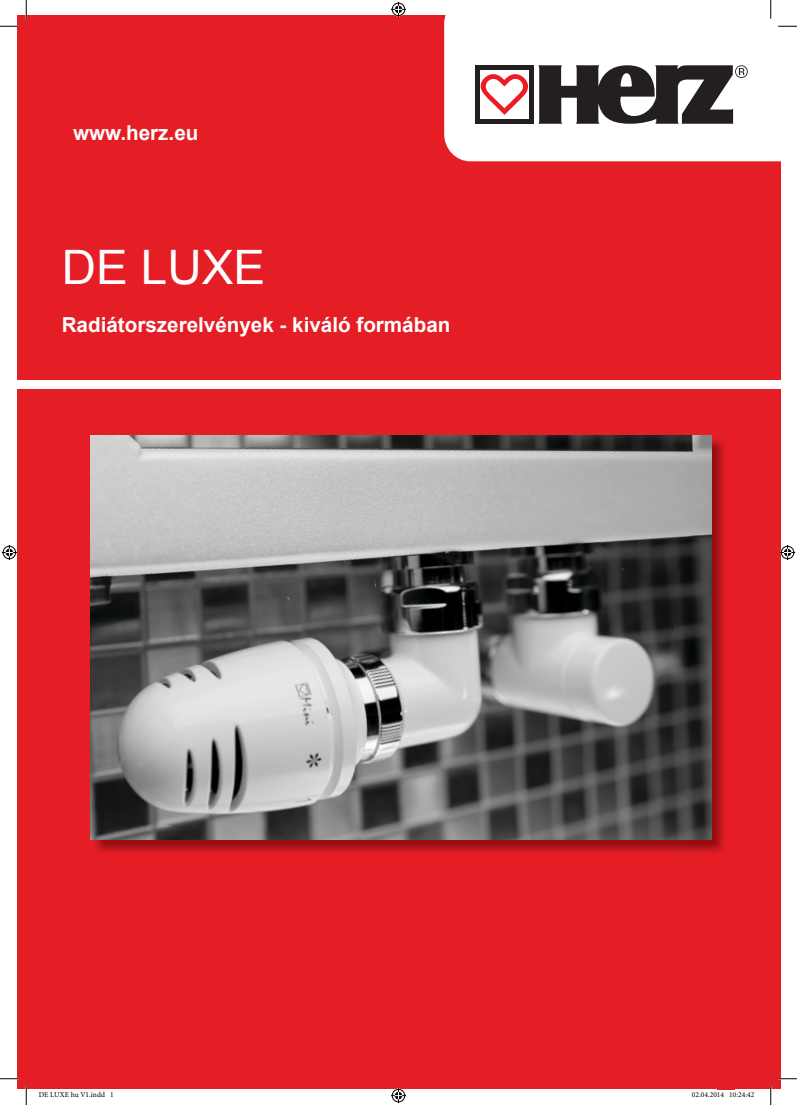
<style>
.page{position:relative;width:797px;height:1105px;background:#fff}
.page>*{position:absolute;margin:0;border:0;box-sizing:border-box;transform-origin:0 0}
.t1{font:47.5px "Arial";color:#fff}
.t2{font:700 20.62px "Arial";color:#fff}
.t3{font:7.5px "Minion Pro";color:#000}
</style>
<div class="page">
<div style="left:17px;top:389px;width:764px;height:700px;background:#e51e26"></div>
<div style="left:17px;top:16px;width:764px;height:365px;background:#e51e26"></div>
<div style="left:444px;top:16px;width:337px;height:145px;background:#fff"></div>
<svg style="left:538px;top:65px;width:209px;height:59px;background:#666464"></svg>
<div style="left:480px;top:70px;width:49px;height:49px;background:#fff"></div>
<svg style="left:480px;top:74px;width:48px;height:41px"></svg>
<div style="left:475px;top:67px;width:5px;height:55px;background:#231f20"></div>
<hr style="left:529px;top:68px;width:4px;height:54px;background:#231f20">
<div style="left:475px;top:65px;width:58px;height:5px;background:#231f20"></div>
<div style="left:475px;top:119px;width:58px;height:5px;background:#231f20"></div>
<img style="left:93px;top:437px;width:632px;height:416px">
<img style="left:91px;top:436px;width:620px;height:403px">
<svg style="left:0;top:25px;width:19px;height:2px"></svg>
<svg style="left:778px;top:25px;width:19px;height:2px"></svg>
<svg style="left:0;top:1078px;width:19px;height:1px"></svg>
<svg style="left:778px;top:1078px;width:19px;height:1px"></svg>
<svg style="left:25px;top:0;width:2px;height:19px"></svg>
<svg style="left:25px;top:1086px;width:2px;height:19px"></svg>
<svg style="left:770px;top:0;width:1px;height:19px"></svg>
<svg style="left:770px;top:1086px;width:1px;height:19px"></svg>
<svg style="left:391px;top:2px;width:15px;height:15px"></svg>
<svg style="left:391px;top:1088px;width:15px;height:15px"></svg>
<svg style="left:2px;top:545px;width:15px;height:15px"></svg>
<svg style="left:780px;top:545px;width:15px;height:15px"></svg>
<p class="t2" style="left:73px;top:119px;width:127px">www.herz.eu</p>
<h1 class="t1" style="left:62px;top:236px;width:205px">DE LUXE</h1>
<p class="t2" style="left:62px;top:311px;width:390px">Radiátorszerelvények - kiváló formában</p>
<p class="t3" style="left:39px;top:1090px;width:76px">DE LUXE hu V1.indd 1</p>
<p class="t3" style="left:692px;top:1090px;width:64px">02.04.2014 10:24:42</p>
</div>
